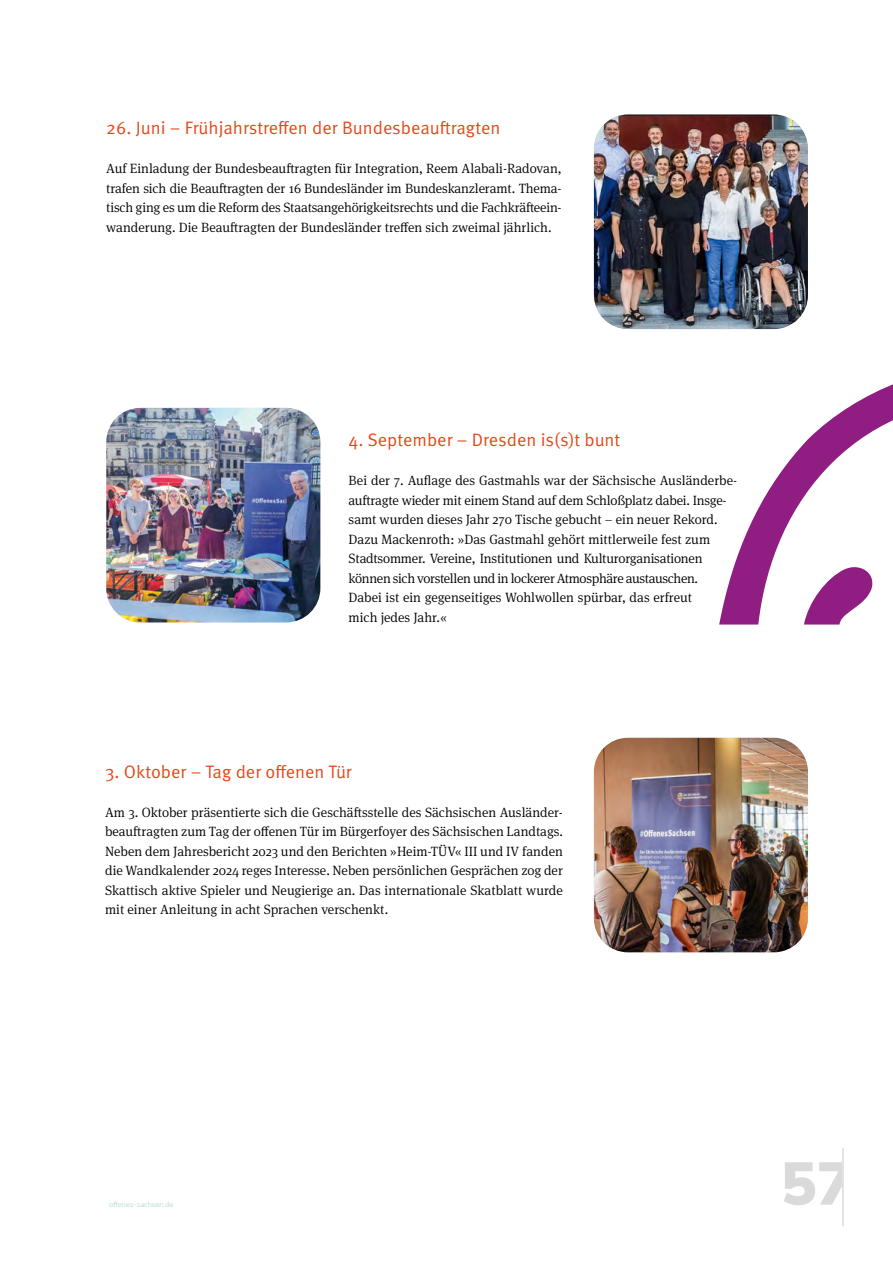
<style>
.page{position:relative;width:893px;height:1263px;background:#fff}
.page>*{position:absolute;margin:0;border:0;box-sizing:border-box;transform-origin:0 0}
.t1{font:900 60px "Nunito Sans";color:#dadada}
.H3_orange{font:18px "Meta Pro Norm";color:#e5471a}
.P_Blocktext_serif_oE{font:300 13.5px/19.5px "Meta Serif Pro";color:#000;text-align:justify}
.t2{font:300 7.5px "Nunito Sans";color:#a6d5c6}
</style>
<div class="page">
<img style="left:594px;top:115px;width:214px;height:214px">
<img style="left:106px;top:408px;width:214px;height:214px">
<img style="left:594px;top:738px;width:214px;height:214px">
<svg style="left:719px;top:384px;width:174px;height:240px"></svg>
<hr style="left:842px;top:1148px;width:2px;height:78px;background:#dadada">
<p class="H3_orange" style="left:106px;top:114px;width:396px">26. Juni – Frühjahrstreffen der Bundesbeauftragten</p>
<p class="P_Blocktext_serif_oE" style="left:106px;top:158px;width:457px">Auf Einladung der Bundesbeauftragten für Integration, Reem Alabali-Radovan, trafen sich die Beauftragten der 16 Bundesländer im Bundeskanzleramt. Thema&shy;tisch ging es um die Reform des Staatsangehörigkeitsrechts und die Fachkräfteein&shy;wanderung. Die Beauftragten der Bundesländer treffen sich zweimal jährlich.</p>
<p class="H3_orange" style="left:349px;top:426px;width:273px">4. September – Dresden is(s)t bunt</p>
<p class="P_Blocktext_serif_oE" style="left:349px;top:470px;width:390px;text-align:left">Bei der 7. Auflage des Gastmahls war der Sächsische Ausländerbe&shy;auftragte wieder mit einem Stand auf dem Schloßplatz dabei. Insge&shy;samt wurden dieses Jahr 270 Tische gebucht – ein neuer Rekord.<br>Dazu Mackenroth: »Das Gastmahl gehört mittlerweile fest zum Stadtsommer. Vereine, Institutionen und Kulturorganisationen können sich vorstellen und in lockerer Atmosphäre austauschen.<br>Dabei ist ein gegenseitiges Wohlwollen spürbar, das erfreut<br>mich jedes Jahr.«</p>
<p class="H3_orange" style="left:105px;top:758px;width:248px">3. Oktober – Tag der offenen Tür</p>
<p class="P_Blocktext_serif_oE" style="left:105px;top:801px;width:459px">Am 3. Oktober präsentierte sich die Geschäftsstelle des Sächsischen Ausländer&shy;beauftragten zum Tag der offenen Tür im Bürgerfoyer des Sächsischen Landtags.<br>Neben dem Jahresbericht 2023 und den Berichten »Heim-TÜV« III und IV fanden die Wandkalender 2024 reges Interesse. Neben persönlichen Gesprächen zog der Skattisch aktive Spieler und Neugierige an. Das internationale Skatblatt wurde mit einer Anleitung in acht Sprachen verschenkt.</p>
<p class="t2" style="left:109px;top:1199px;width:66px">offenes-sachsen.de</p>
<h1 class="t1" style="left:781px;top:1141px;width:73px">57</h1>
</div>
